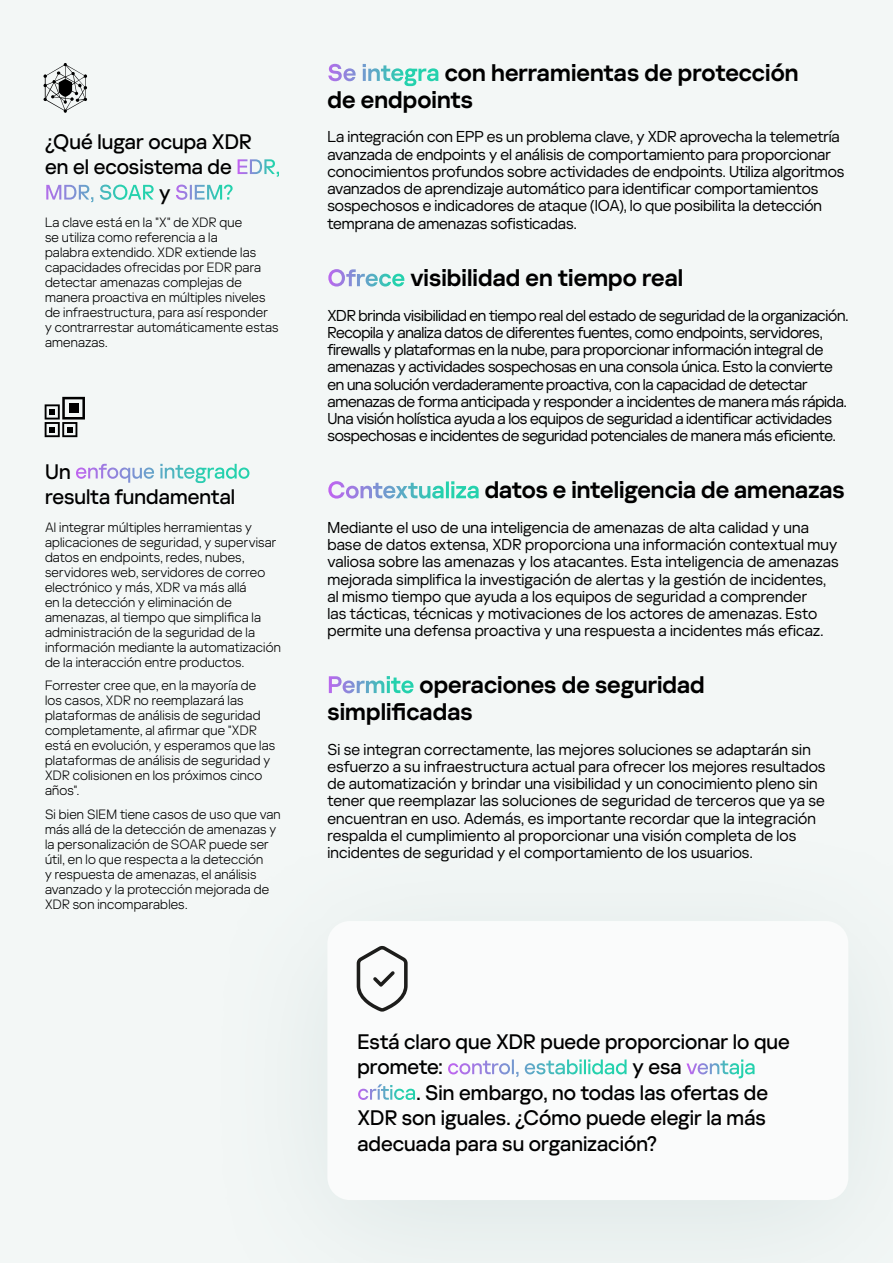
<style>
.page{position:relative;width:893px;height:1263px;background:#f3f7f6}
.page>*{position:absolute;margin:0;border:0;box-sizing:border-box;transform-origin:0 0}
.t1{font:600 24px/27px "Kaspersky Sans Display";color:#000}
.t2{font:500 21px/25.5px "Kaspersky Sans Display";color:#000}
.t3{font:15.75px/17.2px "Kaspersky Sans Display";color:#000}
.t4{font:300 13.5px/15px "Kaspersky Sans Display";letter-spacing:.015em;color:#000}
.s1{color:#fff}
</style>
<div class="page">
<svg style="left:45px;top:397px;width:40px;height:40px"></svg>
<div style="left:69px;top:403px;width:9px;height:10px;background:#000"></div>
<svg style="left:44px;top:63px;width:43px;height:50px"></svg>
<div style="left:201px;top:817px;width:692px;height:446px;background:#eff4f3"></div>
<div style="left:327px;top:921px;width:521px;height:279px;background:#fff;border-radius:22px"></div>
<svg style="left:357px;top:946px;width:51px;height:66px"></svg>
<h2 class="t2" style="left:45px;top:127px;width:236px">¿Qué lugar ocupa XDR en el ecosistema de <span class="s1">EDR,<br>MDR, SOAR</span> y <span class="s1">SIEM?</span></h2>
<p class="t4" style="left:45px;top:214px;width:235px">La clave está en la "X" de XDR que<br>se utiliza como referencia a la<br>palabra extendido. XDR extiende las capacidades ofrecidas por EDR para detectar amenazas complejas de manera proactiva en múltiples niveles de infraestructura, para así responder<br>y contrarrestar automáticamente estas amenazas.</p>
<h2 class="t2" style="left:45px;top:457px;width:207px">Un <span class="s1">enfoque integrado </span>resulta fundamental</h2>
<p class="t4" style="left:45px;top:519px;width:237px">Al integrar múltiples herramientas y aplicaciones de seguridad, y supervisar datos en endpoints, redes, nubes, servidores web, servidores de correo electrónico y más, XDR va más allá<br>en la detección y eliminación de amenazas, al tiempo que simplifica la administración de la seguridad de la información mediante la automatización de la interacción entre productos.</p>
<p class="t4" style="left:45px;top:677px;width:232px">Forrester cree que, en la mayoría de los casos, XDR no reemplazará las plataformas de análisis de seguridad completamente, al afirmar que "XDR está en evolución, y esperamos que las plataformas de análisis de seguridad y<br>XDR colisionen en los próximos cinco años".</p>
<p class="t4" style="left:45px;top:806px;width:237px">Si bien SIEM tiene casos de uso que van más allá de la detección de amenazas y la personalización de SOAR puede ser útil, en lo que respecta a la detección<br>y respuesta de amenazas, el análisis avanzado y la protección mejorada de XDR son incomparables.</p>
<h1 class="t1" style="left:327px;top:58px;width:473px"><span class="s1">Se integra</span> con herramientas de protección de endpoints</h1>
<p class="t3" style="left:327px;top:127px;width:519px">La integración con EPP es un problema clave, y XDR aprovecha la telemetría avanzada de endpoints y el análisis de comportamiento para proporcionar conocimientos profundos sobre actividades de endpoints. Utiliza algoritmos avanzados de aprendizaje automático para identificar comportamientos sospechosos e indicadores de ataque (IOA), lo que posibilita la detección temprana de amenazas sofisticadas.</p>
<h1 class="t1" style="left:327px;top:263px;width:357px"><span class="s1">Ofrece</span> visibilidad en tiempo real</h1>
<p class="t3" style="left:327px;top:306px;width:522px">XDR brinda visibilidad en tiempo real del estado de seguridad de la organización.<br>Recopila y analiza datos de diferentes fuentes, como endpoints, servidores, firewalls y plataformas en la nube, para proporcionar información integral de amenazas y actividades sospechosas en una consola única. Esto la convierte en una solución verdaderamente proactiva, con la capacidad de detectar amenazas de forma anticipada y responder a incidentes de manera más rápida.<br>Una visión holística ayuda a los equipos de seguridad a identificar actividades sospechosas e incidentes de seguridad potenciales de manera más eficiente.</p>
<h1 class="t1" style="left:327px;top:475px;width:519px"><span class="s1">Contextualiza</span> datos e inteligencia de amenazas</h1>
<p class="t3" style="left:327px;top:518px;width:513px">Mediante el uso de una inteligencia de amenazas de alta calidad y una base de datos extensa, XDR proporciona una información contextual muy valiosa sobre las amenazas y los atacantes. Esta inteligencia de amenazas mejorada simplifica la investigación de alertas y la gestión de incidentes, al mismo tiempo que ayuda a los equipos de seguridad a comprender<br>las tácticas, técnicas y motivaciones de los actores de amenazas. Esto permite una defensa proactiva y una respuesta a incidentes más eficaz.</p>
<h1 class="t1" style="left:327px;top:670px;width:379px"><span class="s1">Permite</span> operaciones de seguridad simplificadas</h1>
<p class="t3" style="left:327px;top:739px;width:500px">Si se integran correctamente, las mejores soluciones se adaptarán sin esfuerzo a su infraestructura actual para ofrecer los mejores resultados de automatización y brindar una visibilidad y un conocimiento pleno sin tener que reemplazar las soluciones de seguridad de terceros que ya se encuentran en uso. Además, es importante recordar que la integración respalda el cumplimiento al proporcionar una visión completa de los incidentes de seguridad y el comportamiento de los usuarios.</p>
<h2 class="t2" style="left:357px;top:1027px;width:434px">Está claro que XDR puede proporcionar lo que promete: <span class="s1">control, estabilidad</span> y esa <span class="s1">ventaja crítica</span>. Sin embargo, no todas las ofertas de XDR son iguales. ¿Cómo puede elegir la más adecuada para su organización?</h2>
</div>
